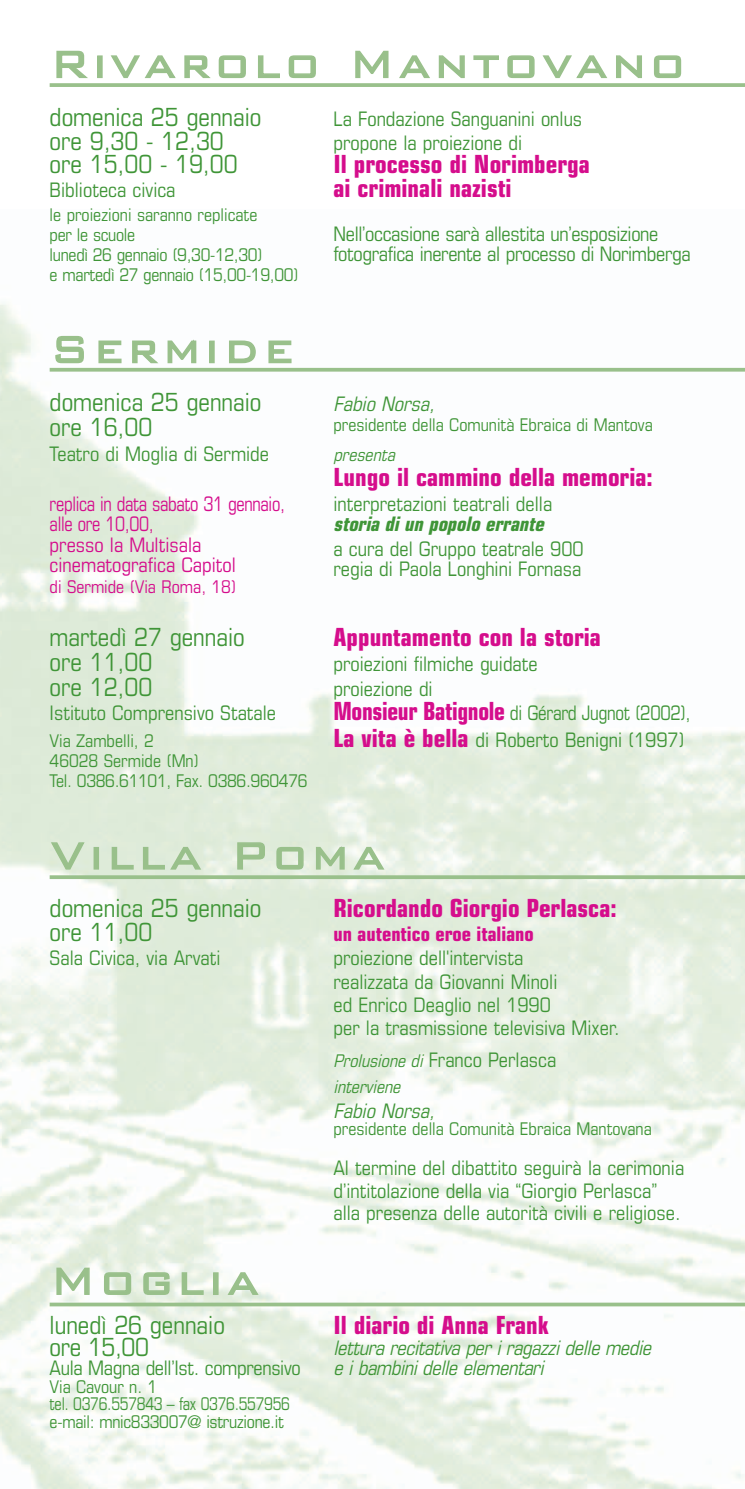
<style>
.page{position:relative;width:745px;height:1489px;background:#fff}
.page>*{position:absolute;margin:0;border:0;box-sizing:border-box;transform-origin:0 0}
.t1{font:300 50px "Bank Gothic BT";letter-spacing:.09em;color:#99c08b}
.t2{font:condensed 25px "Eurostile";color:#3f9537}
.t3{font:700 condensed 25px "Eurostile";color:#d50d8c}
.t4{font:condensed 20px/23.2px "Eurostile";color:#3f9537}
.t5{font:italic condensed 20px "Eurostile";color:#3f9537}
.t6{font:condensed 20px "Eurostile";color:#d50d8c;scale:.9 1}
.t7{font:condensed 20px "Eurostile";color:#d50d8c}
.t8{font:condensed 20px "Eurostile";color:#3f9537;scale:.93 1}
.t9{font:italic 700 condensed 20px "Eurostile";color:#3f9537}
.t10{font:700 condensed 20px "Eurostile";color:#d50d8c}
.t11{font:condensed 17.5px/20px "Eurostile";color:#3f9537}
.t12{font:condensed 17.5px "Eurostile";color:#d50d8c}
.t13{font:italic condensed 17.5px "Eurostile";color:#3f9537}
.s1{font-weight:700;font-size:25px;color:#d50d8c}
.s2{font-style:italic;font-size:17.5px}
</style>
<div class="page">
<svg style="left:50px;top:83px;width:694px;height:4px;background:#9ec391"></svg>
<hr style="left:50px;top:368px;width:694px;height:3px;background:#99c08b">
<svg style="left:50px;top:875px;width:694px;height:4px;background:#9ec391"></svg>
<svg style="left:50px;top:1302px;width:694px;height:4px;background:#a8c99c"></svg>
<h1 class="t1" style="left:50px;top:31px;width:635px">Rivarolo Mantovano</h1>
<p class="t2" style="left:50px;top:108px;width:213px">domenica 25 gennaio</p>
<p class="t4" style="left:333px;top:109px;width:250px">La Fondazione Sanguanini onlus</p>
<p class="t2" style="left:50px;top:131px;width:175px">ore 9,30 - 12,30</p>
<p class="t4" style="left:333px;top:132px;width:190px">propone la proiezione di</p>
<p class="t2" style="left:50px;top:155px;width:189px">ore 15,00 - 19,00</p>
<p class="t3" style="left:333px;top:155px;width:258px">Il processo di Norimberga</p>
<p class="t4" style="left:50px;top:180px;width:127px">Biblioteca civica</p>
<p class="t3" style="left:333px;top:179px;width:179px">ai criminali nazisti</p>
<p class="t11" style="left:50px;top:206px;width:209px">le proiezioni saranno replicate per le scuole</p>
<p class="t4" style="left:333px;top:224px;width:326px">Nell’occasione sarà allestita un’esposizione</p>
<p class="t11" style="left:50px;top:246px;width:214px">lunedì 26 gennaio (9,30-12,30)</p>
<p class="t4" style="left:333px;top:244px;width:358px">fotografica inerente al processo di Norimberga</p>
<p class="t11" style="left:50px;top:266px;width:250px">e martedì 27 gennaio (15,00-19,00)</p>
<h1 class="t1" style="left:50px;top:316px;width:244px">Sermide</h1>
<p class="t2" style="left:50px;top:393px;width:213px">domenica 25 gennaio</p>
<p class="t5" style="left:333px;top:396px;width:106px">Fabio Norsa,</p>
<p class="t2" style="left:50px;top:418px;width:104px">ore 16,00</p>
<p class="t11" style="left:333px;top:416px;width:321px">presidente della Comunità Ebraica di Mantova</p>
<p class="t4" style="left:50px;top:444px;width:221px">Teatro di Moglia di Sermide</p>
<p class="t13" style="left:333px;top:448px;width:66px">presenta</p>
<p class="t3" style="left:333px;top:468px;width:320px">Lungo il cammino della memoria:</p>
<p class="t6" style="left:50px;top:496px;width:263px">replica in data sabato 31 gennaio,</p>
<p class="t4" style="left:333px;top:494px;width:220px">interpretazioni teatrali della</p>
<p class="t6" style="left:50px;top:516px;width:117px">alle ore 10,00,</p>
<p class="t9" style="left:333px;top:516px;width:215px">storia di un popolo errante</p>
<p class="t7" style="left:50px;top:537px;width:153px">presso la Multisala</p>
<p class="t4" style="left:333px;top:539px;width:251px">a cura del Gruppo teatrale 900</p>
<p class="t7" style="left:50px;top:557px;width:188px">cinematografica Capitol</p>
<p class="t4" style="left:333px;top:559px;width:249px">regia di Paola Longhini Fornasa</p>
<p class="t12" style="left:50px;top:580px;width:188px">di Sermide (Via Roma, 18)</p>
<p class="t2" style="left:50px;top:628px;width:196px">martedì 27 gennaio</p>
<p class="t3" style="left:333px;top:628px;width:269px">Appuntamento con la storia</p>
<p class="t2" style="left:50px;top:653px;width:104px">ore 11,00</p>
<p class="t4" style="left:333px;top:654px;width:206px">proiezioni filmiche guidate</p>
<p class="t2" style="left:50px;top:678px;width:104px">ore 12,00</p>
<p class="t4" style="left:333px;top:679px;width:101px">proiezione di</p>
<p class="t4" style="left:50px;top:702px;width:228px">Istituto Comprensivo Statale</p>
<p class="t8" style="left:333px;top:705px;width:385px"><span class="s1">Monsieur Batignole</span> di Gérard Jugnot (2002),</p>
<p class="t11" style="left:50px;top:732px;width:106px">Via Zambelli, 2</p>
<p class="t4" style="left:333px;top:730px;width:352px"><span class="s1">La vita è bella</span> di Roberto Benigni (1997)</p>
<p class="t11" style="left:50px;top:752px;width:259px">46028 Sermide (Mn)<br>Tel. 0386.61101, Fax. 0386.960476</p>
<h1 class="t1" style="left:50px;top:822px;width:335px">Villa Poma</h1>
<p class="t2" style="left:50px;top:899px;width:213px">domenica 25 gennaio</p>
<p class="t3" style="left:333px;top:899px;width:284px">Ricordando Giorgio Perlasca:</p>
<p class="t2" style="left:50px;top:923px;width:104px">ore 11,00</p>
<p class="t10" style="left:333px;top:926px;width:202px">un autentico eroe italiano</p>
<p class="t4" style="left:50px;top:947px;width:172px">Sala Civica, via Arvati</p>
<p class="t4" style="left:333px;top:947px;width:288px">proiezione dell'intervista<br>realizzata da Giovanni Minoli<br>ed Enrico Deaglio nel 1990<br>per la trasmissione televisiva Mixer.</p>
<p class="t4" style="left:333px;top:1050px;width:224px"><span class="s2">Prolusione di</span> Franco Perlasca</p>
<p class="t13" style="left:333px;top:1079px;width:72px">interviene</p>
<p class="t5" style="left:333px;top:1102px;width:106px">Fabio Norsa,</p>
<p class="t11" style="left:333px;top:1120px;width:319px">presidente della Comunità Ebraica Mantovana</p>
<p class="t4" style="left:333px;top:1158px;width:352px;line-height:22.5px">Al termine del dibattito seguirà la cerimonia d’intitolazione della via “Giorgio Perlasca” alla presenza delle autorità civili e religiose.</p>
<h1 class="t1" style="left:50px;top:1247px;width:210px">Moglia</h1>
<p class="t2" style="left:50px;top:1315px;width:177px">lunedì 26 gennaio</p>
<p class="t3" style="left:333px;top:1315px;width:216px">Il diario di Anna Frank</p>
<p class="t2" style="left:50px;top:1338px;width:101px">ore 15,00</p>
<p class="t5" style="left:333px;top:1340px;width:323px">lettura recitativa per i ragazzi delle medie</p>
<p class="t4" style="left:50px;top:1357px;width:252px">Aula Magna dell’Ist. comprensivo</p>
<p class="t5" style="left:333px;top:1360px;width:215px">e i bambini delle elementari</p>
<p class="t11" style="left:50px;top:1378px;width:242px;line-height:17.5px">Via Cavour n. 1<br>tel. 0376.557843 – fax 0376.557956 e-mail: mnic833007@ istruzione.it</p>
</div>
